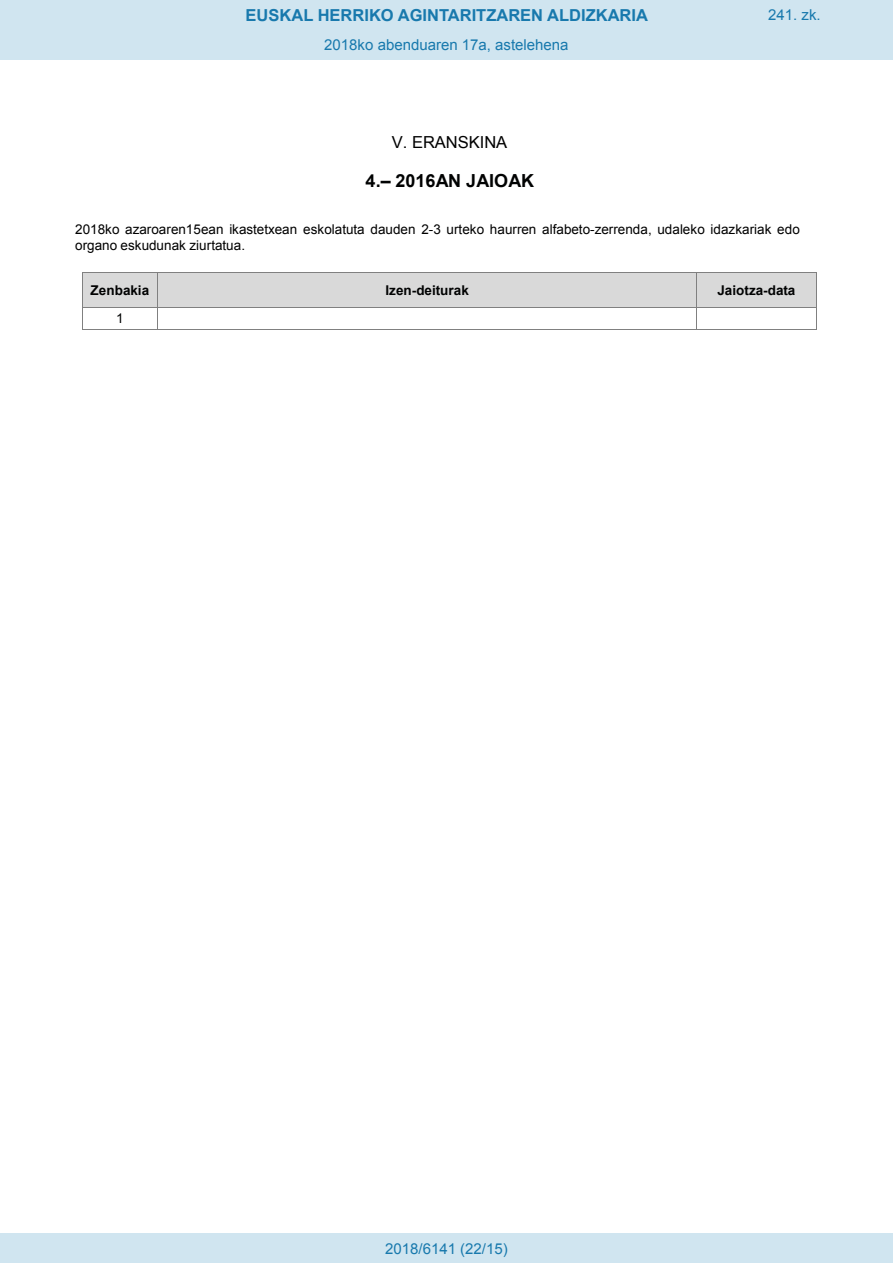
<style>
.page{position:relative;width:893px;height:1263px;background:#fff}
.page>*{position:absolute;margin:0;border:0;box-sizing:border-box;transform-origin:0 0}
.t1{font:700 18px "Arial";letter-spacing:.005em;color:#010202}
.t2{font:700 16.5px "Arial";color:#1879ad}
.t3{font:16.5px "Arial";letter-spacing:-.005em;color:#000}
.Paginacion_Centro{font:15px "Arial";color:#1879ad}
.t4{font:13.5px/16.2px "Arial";letter-spacing:.005em;color:#000}
.t5{font:700 13.5px "Arial";letter-spacing:.005em;color:#010202}
.t6{font:13.5px "Arial";color:#010202}
</style>
<div class="page">
<div style="left:83px;top:273px;width:74px;height:34px;background:#d9d9d9"></div>
<div style="left:158px;top:273px;width:538px;height:34px;background:#d9d9d9"></div>
<div style="left:697px;top:273px;width:119px;height:34px;background:#d9d9d9"></div>
<hr style="left:83px;top:272px;width:74px;height:1px;background:#808080">
<hr style="left:158px;top:272px;width:538px;height:1px;background:#808080">
<hr style="left:697px;top:272px;width:119px;height:1px;background:#808080">
<hr style="left:82px;top:273px;width:1px;height:34px;background:#808080">
<hr style="left:157px;top:273px;width:1px;height:34px;background:#808080">
<hr style="left:696px;top:273px;width:1px;height:34px;background:#808080">
<hr style="left:816px;top:273px;width:1px;height:34px;background:#808080">
<hr style="left:83px;top:307px;width:74px;height:1px;background:#808080">
<hr style="left:158px;top:307px;width:538px;height:1px;background:#808080">
<hr style="left:697px;top:307px;width:119px;height:1px;background:#808080">
<svg style="left:82px;top:307px;width:1px;height:23px"></svg>
<hr style="left:83px;top:329px;width:74px;height:1px;background:#808080">
<svg style="left:157px;top:307px;width:1px;height:23px"></svg>
<hr style="left:158px;top:329px;width:538px;height:1px;background:#808080">
<svg style="left:696px;top:307px;width:1px;height:23px"></svg>
<hr style="left:697px;top:329px;width:119px;height:1px;background:#808080">
<svg style="left:816px;top:307px;width:1px;height:23px"></svg>
<div style="left:0;top:0;width:893px;height:60px;background:#d0e5f0"></div>
<div style="left:0;top:1233px;width:893px;height:30px;background:#d0e5f0"></div>
<p class="t2" style="left:246px;top:4px;width:404px">EUSKAL HERRIKO AGINTARITZAREN ALDIZKARIA</p>
<p class="Paginacion_Centro" style="left:768px;top:5px;width:54px">241. zk.</p>
<p class="Paginacion_Centro" style="left:324px;top:35px;width:246px">2018ko abenduaren 17a, astelehena</p>
<p class="t3" style="left:392px;top:132px;width:117px">V. ERANSKINA</p>
<p class="t1" style="left:366px;top:169px;width:170px">4.– 2016AN JAIOAK</p>
<p class="t4" style="left:75px;top:221px;width:726px">2018ko azaroaren15ean ikastetxean eskolatuta dauden 2-3 urteko haurren alfabeto-zerrenda, udaleko idazkariak edo organo eskudunak ziurtatua.</p>
<p class="t5" style="left:91px;top:281px;width:60px">Zenbakia</p>
<p class="t5" style="left:385px;top:281px;width:85px">Izen-deiturak</p>
<p class="t5" style="left:717px;top:281px;width:80px">Jaiotza-data</p>
<p class="t6" style="left:116px;top:310px;width:9px">1</p>
<p class="Paginacion_Centro" style="left:385px;top:1238px;width:124px">2018/6141 (22/15)</p>
</div>
